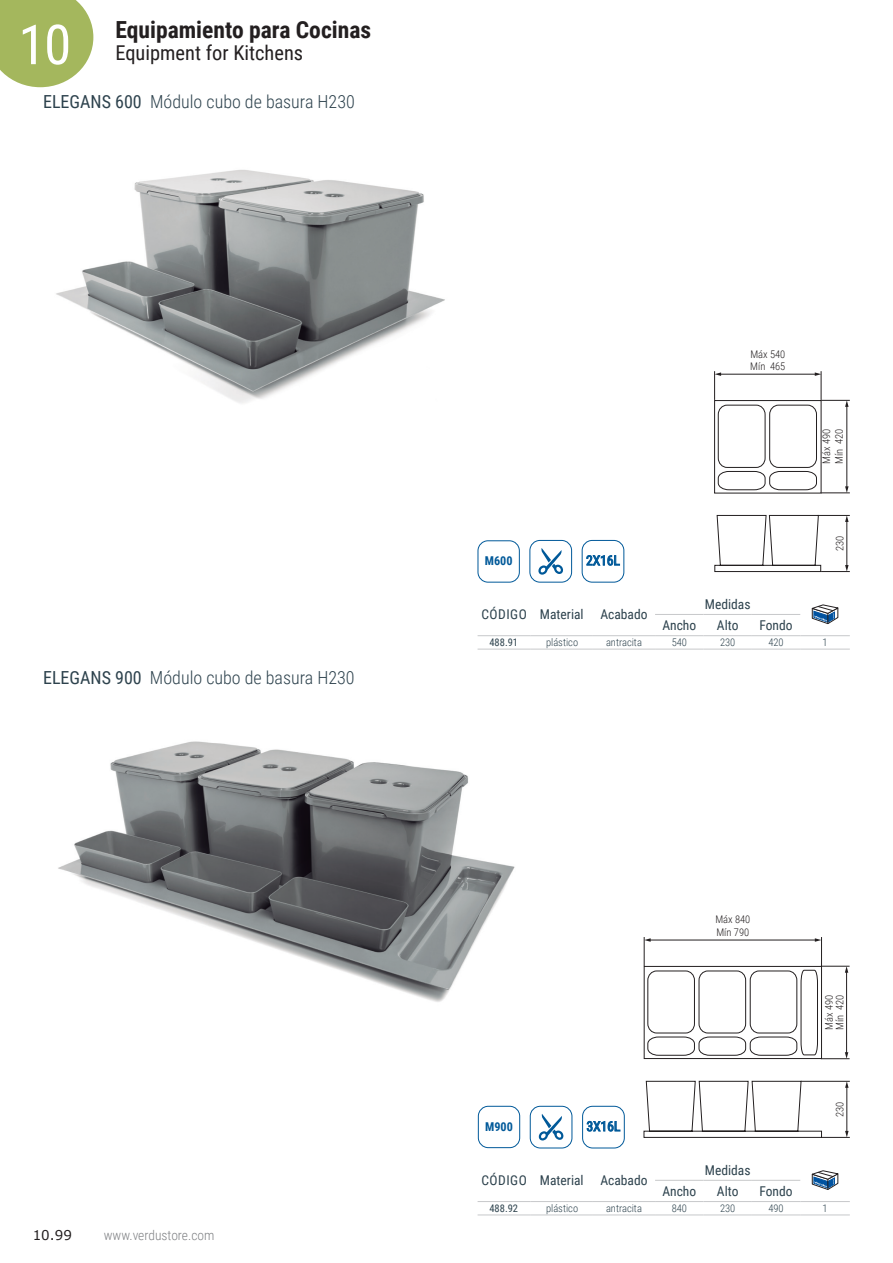
<style>
.page{position:relative;width:893px;height:1263px;background:#fff}
.page>*{position:absolute;margin:0;border:0;box-sizing:border-box;transform-origin:0 0}
.t1{font:55.2px "Roboto Condensed";color:#fff}
.t2{font:700 23.55px "Roboto Condensed";color:#231f20}
.t3{font:20.4px "Roboto Condensed";color:#231f20}
.t4{font:300 18px "Roboto Condensed";color:#2d424d}
.t5{font:13.5px "Roboto Condensed";color:#2d424d}
.t6{font:300 13.5px "Roboto Condensed";color:#808285}
.t7{font:13.5px "Roboto Condensed";color:#005999}
.t8{font:13.5px "Verdana";color:#231f20}
.t9{font:700 12.15px "Roboto Condensed";color:#005999}
.t10{font:300 10.5px "Roboto Condensed";color:#2d424d}
.t11{font:300 10.5px "Roboto Condensed";color:#231f20}
.t12{font:10.5px "Roboto Condensed";color:#2d424d}
.s1{font-weight:400}
</style>
<div class="page">
<svg style="left:0;top:0;width:93px;height:87px;background:#aebf6f"></svg>
<hr style="left:655px;top:614px;width:48px;height:1px;background:#c7c8ca">
<hr style="left:703px;top:614px;width:49px;height:1px;background:#c7c8ca">
<hr style="left:752px;top:614px;width:48px;height:1px;background:#c7c8ca">
<hr style="left:478px;top:635px;width:53px;height:1px;background:#c7c8ca">
<hr style="left:531px;top:635px;width:62px;height:1px;background:#c7c8ca">
<hr style="left:593px;top:635px;width:62px;height:1px;background:#c7c8ca">
<hr style="left:655px;top:635px;width:48px;height:1px;background:#c7c8ca">
<hr style="left:703px;top:635px;width:49px;height:1px;background:#c7c8ca">
<hr style="left:752px;top:635px;width:48px;height:1px;background:#c7c8ca">
<hr style="left:800px;top:635px;width:50px;height:1px;background:#c7c8ca">
<hr style="left:478px;top:649px;width:53px;height:1px;background:#c7c8ca">
<hr style="left:531px;top:649px;width:62px;height:1px;background:#c7c8ca">
<hr style="left:593px;top:649px;width:62px;height:1px;background:#c7c8ca">
<hr style="left:655px;top:649px;width:48px;height:1px;background:#c7c8ca">
<hr style="left:703px;top:649px;width:49px;height:1px;background:#c7c8ca">
<hr style="left:752px;top:649px;width:48px;height:1px;background:#c7c8ca">
<hr style="left:800px;top:649px;width:50px;height:1px;background:#c7c8ca">
<svg style="left:812px;top:605px;width:26px;height:19px"></svg>
<hr style="left:655px;top:1180px;width:48px;height:1px;background:#c7c8ca">
<hr style="left:703px;top:1180px;width:49px;height:1px;background:#c7c8ca">
<hr style="left:752px;top:1180px;width:48px;height:1px;background:#c7c8ca">
<hr style="left:478px;top:1201px;width:53px;height:1px;background:#c7c8ca">
<hr style="left:531px;top:1201px;width:62px;height:1px;background:#c7c8ca">
<hr style="left:593px;top:1201px;width:62px;height:1px;background:#c7c8ca">
<hr style="left:655px;top:1201px;width:48px;height:1px;background:#c7c8ca">
<hr style="left:703px;top:1201px;width:49px;height:1px;background:#c7c8ca">
<hr style="left:752px;top:1201px;width:48px;height:1px;background:#c7c8ca">
<hr style="left:800px;top:1201px;width:50px;height:1px;background:#c7c8ca">
<hr style="left:478px;top:1214px;width:53px;height:1px;background:#c7c8ca">
<hr style="left:531px;top:1214px;width:62px;height:1px;background:#c7c8ca">
<hr style="left:593px;top:1214px;width:62px;height:1px;background:#c7c8ca">
<hr style="left:655px;top:1214px;width:48px;height:1px;background:#c7c8ca">
<hr style="left:703px;top:1214px;width:49px;height:1px;background:#c7c8ca">
<hr style="left:752px;top:1214px;width:48px;height:1px;background:#c7c8ca">
<hr style="left:800px;top:1214px;width:50px;height:1px;background:#c7c8ca">
<svg style="left:812px;top:1171px;width:26px;height:18px"></svg>
<img style="left:56px;top:170px;width:389px;height:233px">
<img style="left:58px;top:741px;width:457px;height:261px">
<svg style="left:643px;top:1080px;width:207px;height:58px"></svg>
<svg style="left:643px;top:937px;width:207px;height:122px"></svg>
<svg style="left:714px;top:515px;width:136px;height:57px"></svg>
<svg style="left:714px;top:371px;width:136px;height:123px"></svg>
<div style="left:529px;top:540px;width:43px;height:42px;border:1px solid #005999;border-radius:10px"></div>
<svg style="left:538px;top:548px;width:25px;height:27px"></svg>
<div style="left:530px;top:1106px;width:42px;height:42px;border:1px solid #005999;border-radius:10px"></div>
<svg style="left:538px;top:1114px;width:26px;height:26px"></svg>
<div style="left:582px;top:540px;width:42px;height:42px;border:1px solid #005999;border-radius:10px"></div>
<div style="left:582px;top:1106px;width:43px;height:42px;border:1px solid #005999;border-radius:10px"></div>
<div style="left:478px;top:540px;width:42px;height:42px;border:1px solid #005999;border-radius:10px"></div>
<div style="left:478px;top:1106px;width:42px;height:42px;border:1px solid #005999;border-radius:10px"></div>
<h2 class="t2" style="left:115px;top:13px;width:257px">Equipamiento para Cocinas</h2>
<h1 class="t1" style="left:18px;top:6px;width:54px">10</h1>
<h3 class="t3" style="left:115px;top:39px;width:189px">Equipment for Kitchens</h3>
<p class="t4" style="left:43px;top:89px;width:313px"><span class="s1">ELEGANS 600</span> Módulo cubo de basura H230</p>
<p class="t4" style="left:43px;top:665px;width:313px"><span class="s1">ELEGANS 900</span> Módulo cubo de basura H230</p>
<p class="t8" style="left:33px;top:1225px;width:41px">10.99</p>
<p class="t6" style="left:104px;top:1225px;width:112px">www.verdustore.com</p>
<p class="t11" style="left:750px;top:347px;width:36px">Máx 540</p>
<p class="t11" style="left:750px;top:359px;width:37px">Mín 465</p>
<p class="t9" style="left:485px;top:552px;width:29px">M600</p>
<p class="t7" style="left:586px;top:551px;width:35px">2X16L</p>
<p class="t5" style="left:481px;top:605px;width:47px">CÓDIGO</p>
<p class="t5" style="left:540px;top:605px;width:45px">Material</p>
<p class="t5" style="left:600px;top:605px;width:49px">Acabado</p>
<p class="t5" style="left:705px;top:594px;width:47px">Medidas</p>
<p class="t5" style="left:662px;top:616px;width:35px">Ancho</p>
<p class="t5" style="left:717px;top:616px;width:23px">Alto</p>
<p class="t5" style="left:759px;top:616px;width:35px">Fondo</p>
<p class="t11" style="left:819px;top:464px;width:36px;rotate:-90deg">Máx 490</p>
<p class="t11" style="left:832px;top:464px;width:37px;rotate:-90deg">Mín 420</p>
<p class="t11" style="left:832px;top:551px;width:17px;rotate:-90deg">230</p>
<p class="t12" style="left:489px;top:635px;width:30px">488.91</p>
<p class="t10" style="left:546px;top:635px;width:34px">plástico</p>
<p class="t10" style="left:606px;top:635px;width:37px">antracita</p>
<p class="t10" style="left:672px;top:635px;width:17px">540</p>
<p class="t10" style="left:720px;top:635px;width:17px">230</p>
<p class="t10" style="left:768px;top:635px;width:17px">420</p>
<p class="t10" style="left:823px;top:635px;width:7px">1</p>
<p class="t11" style="left:715px;top:912px;width:36px">Máx 840</p>
<p class="t11" style="left:716px;top:925px;width:34px">Mín 790</p>
<p class="t9" style="left:485px;top:1118px;width:29px">M900</p>
<p class="t7" style="left:586px;top:1117px;width:35px">3X16L</p>
<p class="t5" style="left:481px;top:1171px;width:47px">CÓDIGO</p>
<p class="t5" style="left:540px;top:1171px;width:45px">Material</p>
<p class="t5" style="left:600px;top:1171px;width:49px">Acabado</p>
<p class="t5" style="left:705px;top:1160px;width:47px">Medidas</p>
<p class="t5" style="left:662px;top:1182px;width:35px">Ancho</p>
<p class="t5" style="left:717px;top:1182px;width:23px">Alto</p>
<p class="t5" style="left:759px;top:1182px;width:35px">Fondo</p>
<p class="t11" style="left:822px;top:1030px;width:36px;rotate:-90deg">Máx 490</p>
<p class="t11" style="left:832px;top:1030px;width:37px;rotate:-90deg">Mín 420</p>
<p class="t11" style="left:832px;top:1117px;width:17px;rotate:-90deg">230</p>
<p class="t12" style="left:489px;top:1201px;width:30px">488.92</p>
<p class="t10" style="left:546px;top:1201px;width:34px">plástico</p>
<p class="t10" style="left:606px;top:1201px;width:37px">antracita</p>
<p class="t10" style="left:672px;top:1201px;width:17px">840</p>
<p class="t10" style="left:720px;top:1201px;width:17px">230</p>
<p class="t10" style="left:768px;top:1201px;width:17px">490</p>
<p class="t10" style="left:823px;top:1201px;width:7px">1</p>
</div>
